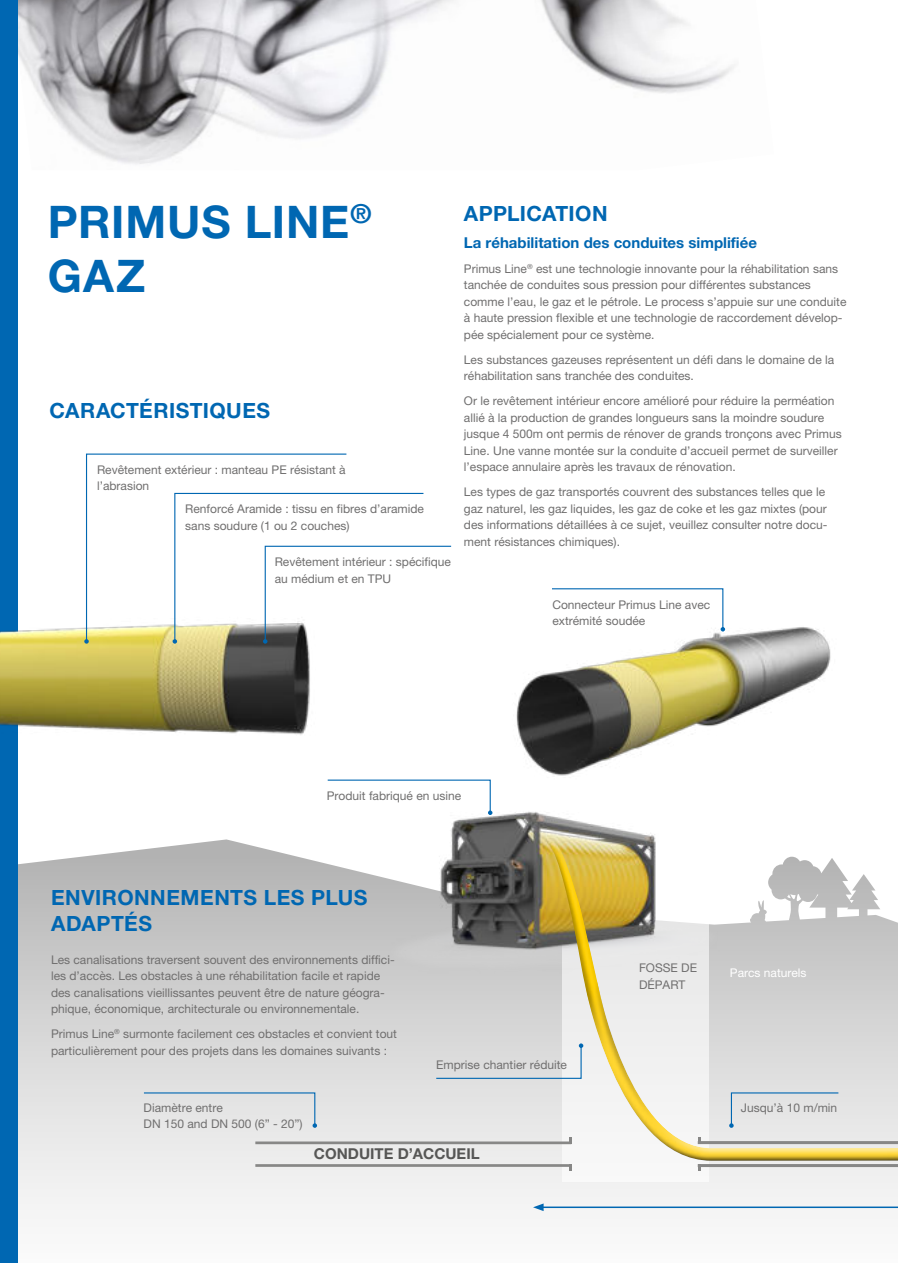
<style>
.page{position:relative;width:898px;height:1263px;background:#fff}
.page>*{position:absolute;margin:0;border:0;box-sizing:border-box;transform-origin:0 0}
.t1{font:700 45px/54px "Helvetica Neue";letter-spacing:.02em;color:#0067b2}
.t2{font:700 21px/25.5px "Helvetica Neue";letter-spacing:.02em;color:#0067b2}
.t3{font:700 15px "Helvetica Neue";color:#0067b2}
.t4{font:700 15px "Helvetica Neue";color:#575756}
.t5{font:12px/16.5px "Helvetica Neue";color:#706f6f}
.t6{font:12px "Helvetica Neue";color:#fff}
</style>
<div class="page">
<img style="left:17px;top:1px;width:718px;height:169px">
<svg style="left:17px;top:769px;width:880px;height:494px"></svg>
<div style="left:0;top:0;width:17px;height:1263px;background:#0067b2"></div>
<img style="left:0;top:597px;width:310px;height:149px">
<img style="left:491px;top:627px;width:361px;height:178px">
<div style="left:561px;top:867px;width:147px;height:315px;background:#f7f7f7"></div>
<img style="left:363px;top:779px;width:378px;height:212px">
<svg style="left:615px;top:978px;width:282px;height:181px"></svg>
<hr style="left:255px;top:1141px;width:316px;height:3px;background:#878786">
<hr style="left:255px;top:1164px;width:316px;height:3px;background:#878786">
<svg style="left:435px;top:839px;width:180px;height:240px;background:#b6b098"></svg>
<div style="left:143px;top:1092px;width:174px;height:36px;background:#e5e5e5"></div>
<svg style="left:694px;top:1049px;width:203px;height:121px;background:#dddacf"></svg>
<svg style="left:550px;top:588px;width:174px;height:43px"></svg>
<hr style="left:541px;top:1206px;width:356px;height:2px;background:#0067b2">
<svg style="left:533px;top:1203px;width:10px;height:8px"></svg>
<svg style="left:326px;top:779px;width:166px;height:36px"></svg>
<svg style="left:85px;top:453px;width:262px;height:189px"></svg>
<svg style="left:84px;top:639px;width:5px;height:5px"></svg>
<svg style="left:172px;top:492px;width:280px;height:152px"></svg>
<h1 class="t1" style="left:48px;top:196px;width:325px">PRIMUS LINE<sup>®<br></sup>GAZ</h1>
<h2 class="t2" style="left:50px;top:398px;width:222px">CARACTÉRISTIQUES</h2>
<p class="t5" style="left:97px;top:461px;width:250px">Revêtement extérieur : manteau PE résistant à l’abrasion</p>
<p class="t5" style="left:185px;top:501px;width:240px">Renforcé Aramide : tissu en fibres d’aramide sans soudure (1 ou 2 couches)</p>
<p class="t5" style="left:274px;top:554px;width:178px">Revêtement intérieur : spécifique au médium et en TPU</p>
<h2 class="t2" style="left:463px;top:201px;width:145px">APPLICATION</h2>
<p class="t3" style="left:463px;top:234px;width:294px">La réhabilitation des conduites simplifiée</p>
<p class="t5" style="left:463px;top:260px;width:384px">Primus Line<sup>®</sup> est une technologie innovante pour la réhabilitation sans tanchée de conduites sous pression pour différentes substances comme l’eau, le gaz et le pétrole. Le process s’appuie sur une conduite à haute pression flexible et une technologie de raccordement dévelop&shy;pée spécialement pour ce système.</p>
<p class="t5" style="left:463px;top:351px;width:372px">Les substances gazeuses représentent un défi dans le domaine de la réhabilitation sans tranchée des conduites.</p>
<p class="t5" style="left:463px;top:393px;width:379px">Or le revêtement intérieur encore amélioré pour réduire la perméation allié à la production de grandes longueurs sans la moindre soudure jusque 4 500m ont permis de rénover de grands tronçons avec Primus Line. Une vanne montée sur la conduite d’accueil permet de surveiller l’espace annulaire après les travaux de rénovation.</p>
<p class="t5" style="left:463px;top:484px;width:365px">Les types de gaz transportés couvrent des substances telles que le gaz naturel, les gaz liquides, les gaz de coke et les gaz mixtes (pour des informations détaillées à ce sujet, veuillez consulter notre docu&shy;ment résistances chimiques).</p>
<p class="t5" style="left:552px;top:596px;width:159px">Connecteur Primus Line avec extrémité soudée</p>
<p class="t5" style="left:326px;top:787px;width:136px">Produit fabriqué en usine</p>
<h2 class="t2" style="left:51px;top:885px;width:318px">ENVIRONNEMENTS LES PLUS<br>ADAPTÉS</h2>
<p class="t5" style="left:51px;top:951px;width:345px">Les canalisations traversent souvent des environnements diffici&shy;les d’accès. Les obstacles à une réhabilitation facile et rapide des canalisations vieillissantes peuvent être de nature géogra&shy;phique, économique, architecturale ou environnementale.</p>
<p class="t5" style="left:51px;top:1026px;width:347px">Primus Line<sup>®</sup> surmonte facilement ces obstacles et convient tout particulièrement pour des projets dans les domaines suivants :</p>
<p class="t5" style="left:436px;top:1056px;width:132px">Emprise chantier réduite</p>
<p class="t5" style="left:638px;top:960px;width:60px">FOSSE DE<br>DÉPART</p>
<p class="t6" style="left:729px;top:966px;width:78px">Parcs naturels</p>
<p class="t5" style="left:144px;top:1099px;width:160px">Diamètre entre<br>DN 150 and DN 500 (6” - 20”)</p>
<p class="t5" style="left:740px;top:1099px;width:98px">Jusqu’à 10 m/min</p>
<p class="t4" style="left:314px;top:1145px;width:167px">CONDUITE D’ACCUEIL</p>
</div>
